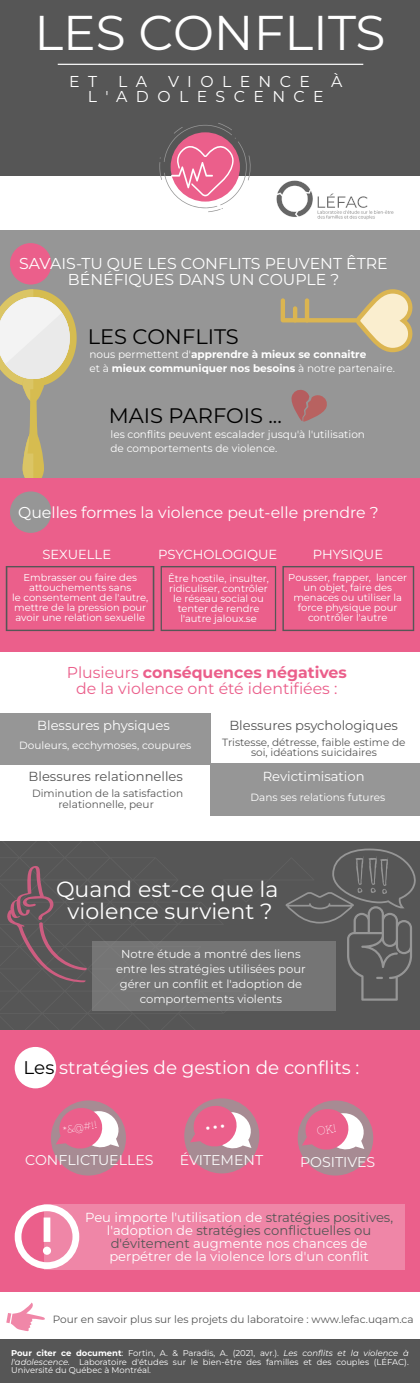
<style>
.page{position:relative;width:420px;height:1384px;background:#fff}
.page>*{position:absolute;margin:0;border:0;box-sizing:border-box;transform-origin:0 0}
.t1{font:48.82px "Montserrat";color:#fff}
.t2{font:22.05px/22px "Montserrat";color:#fff;text-align:center}
.t3{font:21px "Montserrat";color:#000}
.t4{font:18.38px "Montserrat";color:#fff}
.t5{font:15.75px/15.7px "Montserrat";color:#fff;text-align:center}
.t6{font:15.75px/15.7px "Montserrat";color:#eb5f8b;text-align:center}
.t7{font:15.75px "Montserrat";letter-spacing:.535em;color:#fff}
.t8{font:14.17px "Montserrat";color:#f9f9f9}
.t9{font:13.12px/13.1px "Montserrat";color:#fff;text-align:center}
.t10{font:13.12px "Montserrat";color:#565656}
.t11{font:11.55px/15px "Montserrat";color:#f9f9f9;text-align:center}
.t12{font:10.5px/10.5px "Montserrat";color:#565656;text-align:center}
.t13{font:10.5px/13.6px "Montserrat";color:#fff}
.t14{font:700 10.5px/13.6px "Montserrat";color:#fff}
.t15{font:10.25px "Nixie One";color:#fff}
.t16{font:9.97px/10px "Montserrat";color:#fff;text-align:center}
.t17{font:8.4px/8.4px "Montserrat";color:#fff;text-align:justify}
.s1{font-weight:400}
.s2{font-weight:700}
.s3{color:#000}
.s4{color:#565656}
.s5{font-style:italic}
</style>
<div class="page">
<div style="left:0;top:0;width:420px;height:175px;background:#565656"></div>
<hr style="left:58px;top:64px;width:305px;height:1px;background:#fff">
<svg style="left:159px;top:123px;width:92px;height:89px"></svg>
<img style="left:276px;top:180px;width:118px;height:40px">
<div style="left:0;top:230px;width:420px;height:248px;background:#969696"></div>
<div style="left:10px;top:243px;width:41px;height:42px;background:#eb5f8b;border-radius:50%"></div>
<svg style="left:291px;top:390px;width:36px;height:32px"></svg>
<svg style="left:0;top:289px;width:77px;height:189px"></svg>
<svg style="left:281px;top:289px;width:132px;height:63px"></svg>
<div style="left:0;top:478px;width:420px;height:175px;background:#eb5f8b"></div>
<div style="left:10px;top:491px;width:41px;height:42px;background:#969696;border-radius:50%"></div>
<svg style="left:6px;top:566px;width:148px;height:65px"></svg>
<svg style="left:161px;top:566px;width:115px;height:65px"></svg>
<svg style="left:282px;top:566px;width:132px;height:65px"></svg>
<div style="left:0;top:713px;width:211px;height:52px;background:#969696"></div>
<div style="left:210px;top:763px;width:210px;height:53px;background:#969696"></div>
<div style="left:0;top:841px;width:420px;height:189px;background:#565656"></div>
<svg style="left:7px;top:866px;width:80px;height:117px"></svg>
<div style="left:92px;top:941px;width:243px;height:70px;background:#757575"></div>
<svg style="left:285px;top:849px;width:131px;height:152px"></svg>
<div style="left:0;top:1030px;width:420px;height:262px;background:#eb5f8b"></div>
<div style="left:51px;top:1100px;width:75px;height:75px;background:#a78b93;border-radius:50%"></div>
<svg style="left:51px;top:1103px;width:75px;height:53px"></svg>
<div style="left:184px;top:1098px;width:75px;height:75px;background:#a78b93;border-radius:50%"></div>
<div style="left:298px;top:1100px;width:75px;height:75px;background:#a78b93;border-radius:50%"></div>
<div style="left:44px;top:1204px;width:360px;height:65px;background:#ef86a7"></div>
<svg style="left:15px;top:1204px;width:64px;height:65px"></svg>
<div style="left:15px;top:1047px;width:41px;height:41px;background:#fff;border-radius:50%"></div>
<svg style="left:6px;top:1302px;width:39px;height:30px"></svg>
<div style="left:0;top:1340px;width:420px;height:43px;background:#565656"></div>
<svg style="left:184px;top:1101px;width:76px;height:56px"></svg>
<svg style="left:297px;top:1104px;width:77px;height:54px"></svg>
<p class="t1" style="left:34px;top:3px;width:353px">LES CONFLITS</p>
<p class="t5" style="left:69px;top:73px;width:29px">E T</p>
<p class="t5" style="left:118px;top:73px;width:30px">L A</p>
<p class="t7" style="left:168px;top:71px;width:144px">VIOLENCE</p>
<p class="t5" style="left:331px;top:73px;width:13px">À</p>
<p class="t7" style="left:88px;top:87px;width:238px">L'ADOLESCENCE</p>
<p class="t5" style="left:19px;top:256px;width:370px">SAVAIS-TU QUE LES CONFLITS PEUVENT ÊTRE<br>BÉNÉFIQUES DANS UN COUPLE ?</p>
<p class="t3" style="left:88px;top:324px;width:153px">LES CONFLITS</p>
<p class="t14" style="left:90px;top:347px;width:307px"><span class="s1">nous permettent d'</span>apprendre à mieux se connaitre<br><span class="s1">et à</span> mieux communiquer nos besoins <span class="s1">à notre partenaire.</span></p>
<p class="t3" style="left:109px;top:402px;width:175px">MAIS PARFOIS ...</p>
<p class="t13" style="left:111px;top:428px;width:256px">les conflits peuvent escalader jusqu'à l'utilisation de comportements de violence.</p>
<p class="t5" style="left:18px;top:504px;width:362px">Quelles formes la violence peut-elle prendre ?</p>
<p class="t9" style="left:43px;top:548px;width:70px">SEXUELLE</p>
<p class="t9" style="left:158px;top:548px;width:121px">PSYCHOLOGIQUE</p>
<p class="t16" style="left:12px;top:573px;width:138px">Embrasser ou faire des attouchements sans<br>le consentement de l'autre, mettre de la pression pour avoir une relation sexuelle</p>
<p class="t16" style="left:168px;top:574px;width:102px">Être hostile, insulter, ridiculiser, contrôler le réseau social ou tenter de rendre l'autre jaloux.se</p>
<p class="t16" style="left:288px;top:573px;width:120px">Pousser, frapper, lancer un objet, faire des menaces ou utiliser la force physique pour contrôler l'autre</p>
<p class="t9" style="left:313px;top:548px;width:72px">PHYSIQUE</p>
<p class="t6" style="left:67px;top:665px;width:282px">Plusieurs <span class="s2">conséquences négatives </span>de la violence ont été identifiées :</p>
<p class="t9" style="left:37px;top:719px;width:134px">Blessures physiques</p>
<p class="t10" style="left:229px;top:718px;width:170px">Blessures psychologiques</p>
<p class="t10" style="left:29px;top:768px;width:156px">Blessures relationnelles</p>
<p class="t9" style="left:263px;top:770px;width:103px">Revictimisation</p>
<p class="t13" style="left:19px;top:739px;width:173px">Douleurs, ecchymoses, coupures</p>
<p class="t12" style="left:222px;top:736px;width:185px">Tristesse, détresse, faible estime de soi, idéations suicidaires</p>
<p class="t12" style="left:32px;top:788px;width:153px">Diminution de la satisfaction</p>
<p class="t13" style="left:251px;top:790px;width:136px">Dans ses relations futures</p>
<p class="t12" style="left:59px;top:798px;width:97px">relationnelle, peur</p>
<p class="t2" style="left:56px;top:878px;width:224px">Quand est-ce que la violence survient ?</p>
<p class="t11" style="left:116px;top:946px;width:191px">Notre étude a montré des liens entre les stratégies utilisées pour gérer un conflit et l'adoption de comportements violents</p>
<p class="t4" style="left:24px;top:1056px;width:337px"><span class="s3">Les</span> stratégies de gestion de conflits :</p>
<p class="t15" style="left:62px;top:1124px;width:36px;rotate:-10deg">*&amp;@#!!</p>
<p class="t8" style="left:25px;top:1151px;width:130px">CONFLICTUELLES</p>
<p class="t8" style="left:180px;top:1151px;width:85px">ÉVITEMENT</p>
<p class="t8" style="left:300px;top:1153px;width:77px">POSITIVES</p>
<p class="t9" style="left:85px;top:1210px;width:310px">Peu importe l'utilisation de <span class="s4">stratégies positives, </span>l'adoption de <span class="s4">stratégies conflictuelles ou d'évitement</span> augmente nos chances de perpétrer de la violence lors d'un conflit</p>
<p class="t12" style="left:53px;top:1313px;width:362px">Pour en savoir plus sur les projets du laboratoire : www.lefac.uqam.ca</p>
<p class="t17" style="left:11px;top:1349px;width:399px"><span class="s2">Pour citer ce document</span>: Fortin, A. &amp; Paradis, A. (2021, avr.). <span class="s5">Les conflits et la violence à l'adolescence.</span> Laboratoire d'études sur le bien-être des familles et des couples (LÉFAC).<br>Université du Québec à Montréal.</p>
</div>
